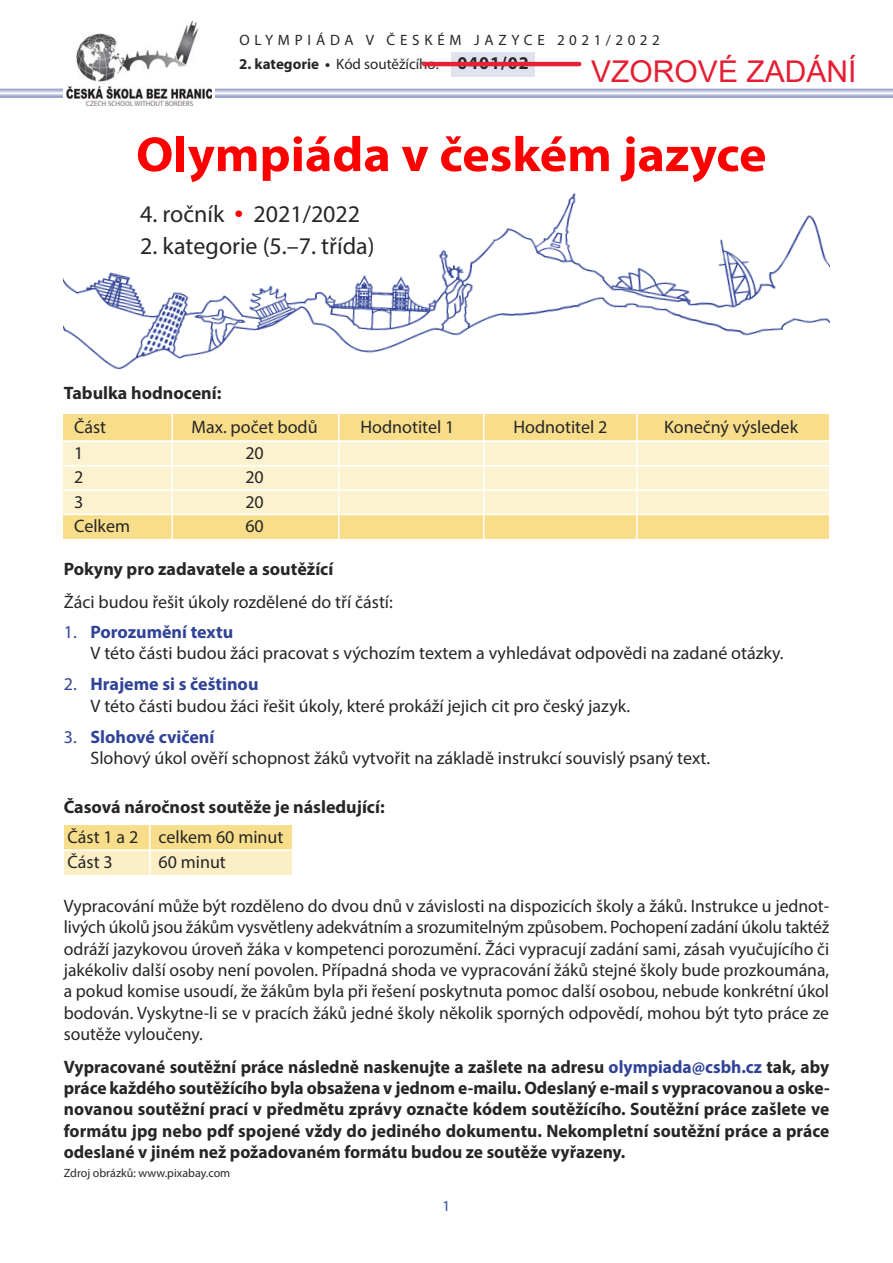
<style>
.page{position:relative;width:893px;height:1263px;background:#fff}
.page>*{position:absolute;margin:0;border:0;box-sizing:border-box;transform-origin:0 0}
.t1{font:700 49.5px "Myriad Pro";color:#f00;scale:1.05 1}
.t2{font:30px "Arial";color:#e51e33}
.t3{font:24px "Myriad Pro";color:#272627}
.t4{font:18px/21.3px "Myriad Pro";color:#272627}
.t5{font:700 18px/21.3px "Myriad Pro";color:#272627;text-align:justify}
.t6{font:15px "Myriad Pro";color:#272627}
.t7{font:15px "Myriad Pro";letter-spacing:.32em;color:#272627}
.t8{font:15px "Myriad Pro";color:#304397}
.t9{font:12px "Myriad Pro";color:#272627}
.s1{font-weight:700}
.s2{font-weight:700;font-size:18px}
.s3{font-size:31.5px;color:#f00}
.s4{color:#304397}
.s5{font-weight:700;color:#304397}
</style>
<div class="page">
<svg style="left:66px;top:90px;width:127px;height:16px"></svg>
<img style="left:67px;top:22px;width:145px;height:83px">
<div style="left:451px;top:52px;width:83px;height:25px;background:#e0e3ef"></div>
<div style="left:64px;top:825px;width:228px;height:25px;background:#f8de8a"></div>
<div style="left:64px;top:850px;width:228px;height:25px;background:#fcefc6"></div>
<hr style="left:149px;top:821px;width:2px;height:57px;background:#fff">
<hr style="left:58px;top:849px;width:240px;height:2px;background:#fff">
<div style="left:64px;top:414px;width:765px;height:27px;background:#f8de8a"></div>
<div style="left:64px;top:440px;width:765px;height:27px;background:#fcf2d0"></div>
<div style="left:64px;top:466px;width:765px;height:24px;background:#fcf2d0"></div>
<div style="left:64px;top:490px;width:765px;height:24px;background:#fcf2d0"></div>
<div style="left:64px;top:514px;width:765px;height:25px;background:#f8de8a"></div>
<hr style="left:64px;top:441px;width:765px;height:1px;background:#fff">
<hr style="left:64px;top:465px;width:765px;height:1px;background:#fff">
<hr style="left:64px;top:489px;width:765px;height:2px;background:#fff">
<hr style="left:64px;top:514px;width:765px;height:1px;background:#fff">
<hr style="left:171px;top:414px;width:2px;height:125px;background:#fff">
<hr style="left:338px;top:414px;width:1px;height:125px;background:#fff">
<hr style="left:483px;top:414px;width:1px;height:125px;background:#fff">
<hr style="left:636px;top:414px;width:2px;height:125px;background:#fff">
<img style="left:64px;top:193px;width:765px;height:177px">
<hr style="left:424px;top:62px;width:155px;height:4px;background:#e52136">
<p class="t7" style="left:239px;top:35px;width:422px">OLYMPIÁDA V ČESKÉM JAZYCE 2021/2022</p>
<p class="t6" style="left:239px;top:59px;width:291px"><span class="s1">2. kategorie •</span> Kód soutěžícího: <span class="s2">0401/02</span></p>
<h2 class="t2" style="left:591px;top:50px;width:267px">VZOROVÉ ZADÁNÍ</h2>
<h1 class="t1" style="left:136px;top:136px;width:602px">Olympiáda v českém jazyce</h1>
<h3 class="t3" style="left:140px;top:205px;width:222px">4. ročník <span class="s3">•</span> 2021/2022</h3>
<h3 class="t3" style="left:140px;top:237px;width:236px">2. kategorie (5.–7. třída)</h3>
<p class="t5" style="left:64px;top:384px;width:159px">Tabulka hodnocení:</p>
<p class="t4" style="left:74px;top:418px;width:34px">Část</p>
<p class="t4" style="left:191px;top:418px;width:128px">Max. počet bodů</p>
<p class="t4" style="left:360px;top:418px;width:95px">Hodnotitel 1</p>
<p class="t4" style="left:513px;top:418px;width:95px">Hodnotitel 2</p>
<p class="t4" style="left:664px;top:418px;width:136px">Konečný výsledek</p>
<p class="t4" style="left:74px;top:444px;width:11px">1</p>
<p class="t4" style="left:245px;top:444px;width:20px">20</p>
<p class="t4" style="left:74px;top:468px;width:11px">2</p>
<p class="t4" style="left:245px;top:468px;width:20px">20</p>
<p class="t4" style="left:74px;top:493px;width:11px">3</p>
<p class="t4" style="left:245px;top:493px;width:20px">20</p>
<p class="t4" style="left:74px;top:517px;width:57px">Celkem</p>
<p class="t4" style="left:245px;top:517px;width:20px">60</p>
<p class="t5" style="left:64px;top:560px;width:271px">Pokyny pro zadavatele a soutěžící</p>
<p class="t4" style="left:64px;top:593px;width:331px">Žáci budou řešit úkoly rozdělené do tří částí:</p>
<p class="t4" style="left:90px;top:622px;width:695px;text-indent:-27px"><span class="s4">1.</span> <span class="s5">Porozumění textu<br></span>V této části budou žáci pracovat s výchozím textem a vyhledávat odpovědi na zadané otázky.</p>
<p class="t4" style="left:90px;top:675px;width:541px;text-indent:-27px"><span class="s4">2.</span> <span class="s5">Hrajeme si s češtinou<br></span>V této části budou žáci řešit úkoly, které prokáží jejich cit pro český jazyk.</p>
<p class="t4" style="left:90px;top:727px;width:621px;text-indent:-27px"><span class="s4">3.</span> <span class="s5">Slohové cvičení<br></span>Slohový úkol ověří schopnost žáků vytvořit na základě instrukcí souvislý psaný text.</p>
<p class="t5" style="left:64px;top:797px;width:322px">Časová náročnost soutěže je následující:</p>
<p class="t4" style="left:68px;top:825px;width:217px;line-height:25.5px">Část 1 a 2 celkem 60 minut<br>Část 3</p>
<p class="t4" style="left:159px;top:853px;width:69px">60 minut</p>
<p class="t4" style="left:64px;top:897px;width:767px;text-align:justify">Vypracování může být rozděleno do dvou dnů v závislosti na dispozicích školy a žáků. Instrukce u jednot&shy;livých úkolů jsou žákům vysvětleny adekvátním a srozumitelným způsobem. Pochopení zadání úkolu taktéž odráží jazykovou úroveň žáka v kompetenci porozumění. Žáci vypracují zadání sami, zásah vyučujícího či jakékoliv další osoby není povolen. Případná shoda ve vypracování žáků stejné školy bude prozkoumána, a pokud komise usoudí, že žákům byla při řešení poskytnuta pomoc další osobou, nebude konkrétní úkol bodován. Vyskytne-li se v pracích žáků jedné školy několik sporných odpovědí, mohou být tyto práce ze soutěže vyloučeny.</p>
<p class="t5" style="left:64px;top:1058px;width:767px">Vypracované soutěžní práce následně naskenujte a zašlete na adresu <span class="s4">olympiada@csbh.cz</span> tak, aby práce každého soutěžícího byla obsažena v jednom e-mailu. Odeslaný e-mail s vypracovanou a oske&shy;novanou soutěžní prací v předmětu zprávy označte kódem soutěžícího. Soutěžní práce zašlete ve formátu jpg nebo pdf spojené vždy do jediného dokumentu. Nekompletní soutěžní práce a práce odeslané v jiném než požadovaném formátu budou ze soutěže vyřazeny.</p>
<p class="t9" style="left:64px;top:1169px;width:168px">Zdroj obrázků: www.pixabay.com</p>
<p class="t8" style="left:443px;top:1200px;width:9px">1</p>
</div>
